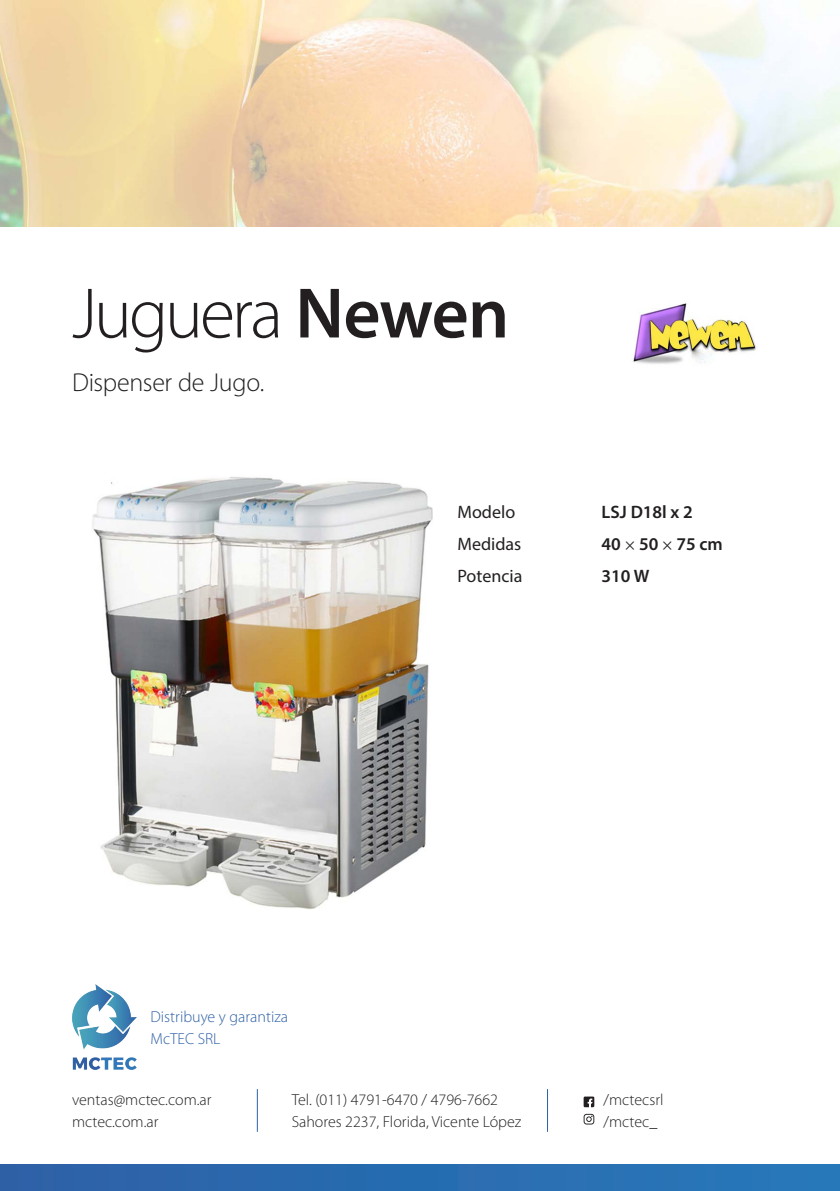
<style>
.page{position:relative;width:840px;height:1191px;background:#fff}
.page>*{position:absolute;margin:0;border:0;box-sizing:border-box;transform-origin:0 0}
.t1{font:300 72px "Myriad Pro";letter-spacing:-.045em;color:#231f20}
.t2{font:300 26px "Myriad Pro";letter-spacing:-.01em;color:#231f20}
.t3{font:600 18px "Myriad Pro";color:#231f20}
.t4{font:18px "Myriad Pro";color:#231f20}
.t5{font:300 16px "Myriad Pro";color:#231f20}
.t6{font:300 16px "Myriad Pro";color:#2e60a6}
.s1{font-weight:600}
.s2{font-family:"Minion Pro";font-weight:400}
</style>
<div class="page">
<div style="left:0;top:1164px;width:839px;height:27px;background:#296cb0"></div>
<img style="left:72px;top:984px;width:64px;height:85px">
<hr style="left:257px;top:1089px;width:1px;height:42px;background:#2e60a6">
<hr style="left:547px;top:1089px;width:1px;height:42px;background:#2e60a6">
<svg style="left:583px;top:1096px;width:11px;height:11px"></svg>
<svg style="left:583px;top:1113px;width:11px;height:11px"></svg>
<img style="left:0;top:0;width:839px;height:227px">
<img style="left:633px;top:303px;width:123px;height:61px">
<img style="left:92px;top:477px;width:341px;height:432px">
<p class="t1" style="left:72px;top:270px;width:438px">Juguera <span class="s1">Newen</span></p>
<p class="t2" style="left:72px;top:367px;width:194px">Dispenser de Jugo.</p>
<p class="t6" style="left:150px;top:1006px;width:139px">Distribuye y garantiza</p>
<p class="t6" style="left:150px;top:1028px;width:71px">McTEC SRL</p>
<p class="t4" style="left:457px;top:501px;width:59px">Modelo</p>
<p class="t3" style="left:601px;top:501px;width:93px">LSJ D18l x 2</p>
<p class="t4" style="left:457px;top:533px;width:65px">Medidas</p>
<p class="t3" style="left:601px;top:533px;width:123px">40 <span class="s2">×</span> 50 <span class="s2">×</span> 75 cm</p>
<p class="t4" style="left:457px;top:565px;width:66px">Potencia</p>
<p class="t3" style="left:601px;top:565px;width:49px">310 W</p>
<p class="t5" style="left:72px;top:1090px;width:141px">ventas@mctec.com.ar</p>
<p class="t5" style="left:72px;top:1112px;width:88px">mctec.com.ar</p>
<p class="t5" style="left:291px;top:1090px;width:208px">Tel. (011) 4791-6470 / 4796-7662</p>
<p class="t5" style="left:291px;top:1112px;width:231px">Sahores 2237, Florida, Vicente López</p>
<p class="t5" style="left:603px;top:1090px;width:61px">/mctecsrl</p>
<p class="t5" style="left:603px;top:1112px;width:55px">/mctec_</p>
</div>
